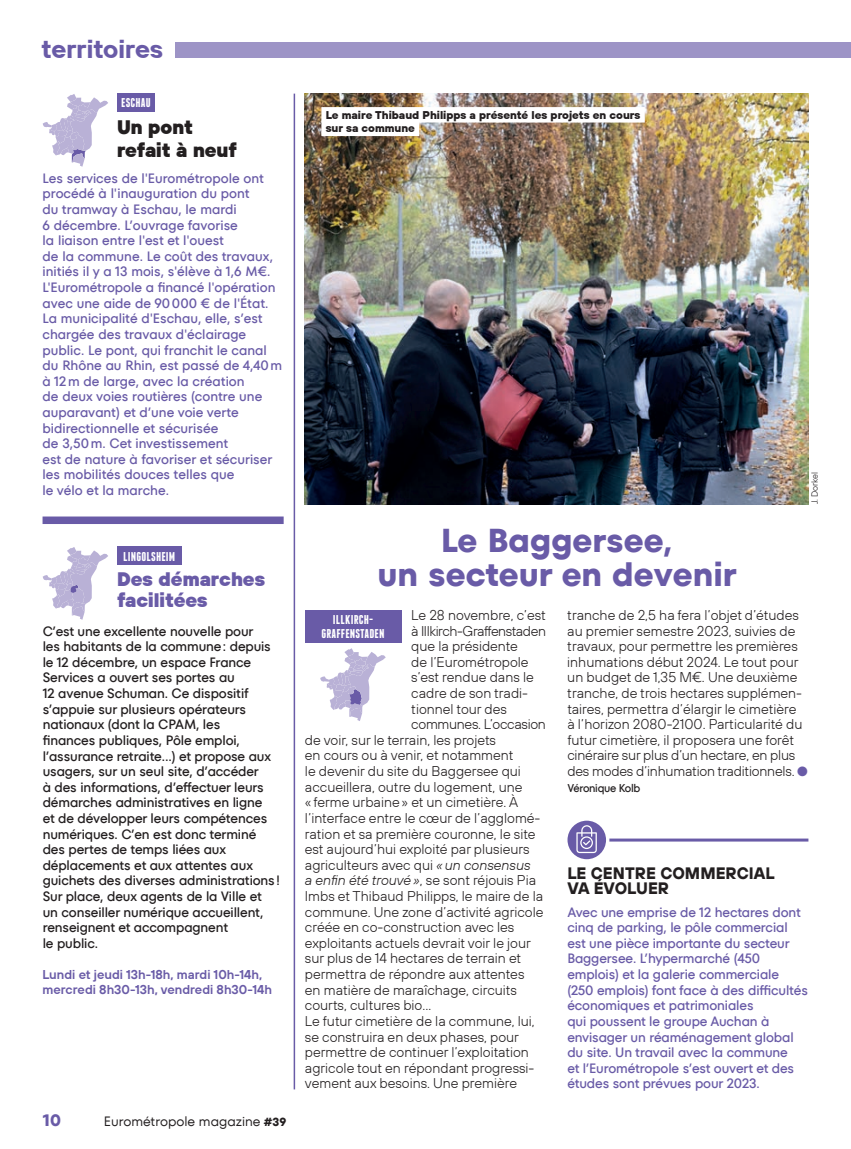
<style>
.page{position:relative;width:851px;height:1149px;background:#fff}
.page>*{position:absolute;margin:0;border:0;box-sizing:border-box;transform-origin:0 0}
.t1{font:700 33px/34.5px "TT Fors";color:#695ba7;text-align:center}
.t2{font:italic 700 25.5px "TT Hoves";color:#695ba7}
.t3{font:900 19.5px/21px "TT Hoves";color:#695ba7}
.t4{font:900 19.5px/22.5px "TT Hoves";color:#231f20}
.t5{font:700 16.5px/15.6px "TT Hoves";color:#231f20}
.t6{font:700 16.5px "TT Fors";color:#695ba7}
.t7{font:300 14.1px/15.6px "TT Hoves";color:#231f20}
.t8{font:300 14.1px "TT Hoves";letter-spacing:-.03em;color:#231f20}
.t9{font:300 14.1px "TT Hoves";letter-spacing:-.02em;color:#231f20}
.t10{font:500 13.5px/15.6px "TT Fors";color:#695ba7}
.t11{font:500 13.5px/15.6px "TT Fors";letter-spacing:-.01em;color:#231f20}
.t12{font:13.5px "TT Fors";color:#231f20}
.t13{font:600 12.75px/15px "TT Hoves";color:#695ba7}
.t14{font:700 12.75px/14.2px "Franchise";letter-spacing:.01em;color:#fff;text-align:center}
.t15{font:800 11.25px/13.5px "TT Hoves";color:#231f20}
.t16{font:500 11.25px "TT Fors";letter-spacing:-.025em;color:#231f20;scale:.95 1}
.t17{font:300 9px "TT Hoves";color:#231f20}
.s1{font-family:"TT Hoves";font-weight:700;font-size:11.7px}
.s2{font-style:italic}
.s3{color:#695ba7}
</style>
<div class="page">
<div style="left:175px;top:42px;width:675px;height:16px;background:#9d94c6"></div>
<div style="left:43px;top:516px;width:240px;height:8px;background:#695ba7"></div>
<img style="left:305px;top:94px;width:503px;height:410px">
<div style="left:321px;top:107px;width:323px;height:15px;background:#fff"></div>
<div style="left:321px;top:121px;width:98px;height:15px;background:#fff"></div>
<div style="left:117px;top:94px;width:38px;height:18px;background:#695ba7"></div>
<div style="left:117px;top:546px;width:65px;height:18px;background:#695ba7"></div>
<svg style="left:320px;top:648px;width:66px;height:73px"></svg>
<svg style="left:43px;top:94px;width:65px;height:73px"></svg>
<svg style="left:43px;top:547px;width:65px;height:72px"></svg>
<div style="left:305px;top:610px;width:96px;height:32px;background:#695ba7"></div>
<hr style="left:567px;top:838px;width:241px;height:3px;background:#695ba7">
<svg style="left:565px;top:818px;width:42px;height:42px"></svg>
<div style="left:564px;top:817px;width:45px;height:45px;border:3px solid #fff;border-radius:50%"></div>
<hr style="left:293px;top:94px;width:2px;height:995px;background:#695ba7">
<svg style="left:576px;top:824px;width:20px;height:28px"></svg>
<h2 class="t2" style="left:43px;top:32px;width:129px">territoires</h2>
<p class="t14" style="left:121px;top:96px;width:31px">ESCHAU</p>
<h3 class="t4" style="left:117px;top:116px;width:122px">Un pont refait à neuf</h3>
<p class="t10" style="left:43px;top:170px;width:241px">Les services de l'Eurométropole ont procédé à l'inauguration du pont<br>du tramway à Eschau, le mardi<br>6 décembre. L’ouvrage favorise<br>la liaison entre l'est et l'ouest<br>de la commune. Le coût des travaux, initiés il y a 13 mois, s'élève à 1,6 M€.<br>L'Eurométropole a financé l'opération avec une aide de 90000 € de l'État.<br>La municipalité d'Eschau, elle, s’est chargée des travaux d'éclairage public. Le pont, qui franchit le canal du Rhône au Rhin, est passé de 4,40m à 12m de large, avec la création<br>de deux voies routières (contre une auparavant) et d’une voie verte bidirectionnelle et sécurisée<br>de 3,50m. Cet investissement<br>est de nature à favoriser et sécuriser les mobilités douces telles que<br>le vélo et la marche.</p>
<p class="t14" style="left:123px;top:549px;width:54px">LINGOLSHEIM</p>
<h3 class="t3" style="left:117px;top:567px;width:150px">Des démarches facilitées</h3>
<p class="t11" style="left:43px;top:623px;width:239px">C’est une excellente nouvelle pour<br>les habitants de la commune: depuis le 12 décembre, un espace France Services a ouvert ses portes au<br>12 avenue Schuman. Ce dispositif s’appuie sur plusieurs opérateurs nationaux (dont la CPAM, les<br>finances publiques, Pôle emploi, l’assurance retraite…) et propose aux usagers, sur un seul site, d’accéder<br>à des informations, d’effectuer leurs démarches administratives en ligne<br>et de développer leurs compétences numériques. C’en est donc terminé des pertes de temps liées aux déplacements et aux attentes aux guichets des diverses administrations!<br>Sur place, deux agents de la Ville et un conseiller numérique accueillent, renseignent et accompagnent<br>le public.</p>
<p class="t13" style="left:43px;top:966px;width:231px">Lundi et jeudi 13h-18h, mardi 10h-14h, mercredi 8h30-13h, vendredi 8h30-14h</p>
<p class="t6" style="left:43px;top:1109px;width:20px">10</p>
<p class="t12" style="left:104px;top:1112px;width:184px">Eurométropole magazine <span class="s1">#39</span></p>
<p class="t15" style="left:325px;top:107px;width:316px">Le maire Thibaud Philipps a présenté les projets en cours sur sa commune</p>
<h1 class="t1" style="left:377px;top:523px;width:361px">Le Baggersee,<br>un secteur en devenir</h1>
<p class="t17" style="left:809px;top:504px;width:34px;rotate:-90deg">J. Dorkel</p>
<p class="t7" style="left:411px;top:606px;width:136px">Le 28 novembre, c’est</p>
<p class="t8" style="left:411px;top:621px;width:136px">à Illkirch-Graffenstaden</p>
<p class="t7" style="left:411px;top:638px;width:108px">que la présidente</p>
<p class="t7" style="left:411px;top:653px;width:119px">de l’Eurométropole</p>
<p class="t7" style="left:411px;top:669px;width:124px">s’est rendue dans le</p>
<p class="t7" style="left:411px;top:684px;width:118px">cadre de son tradi-</p>
<p class="t7" style="left:411px;top:700px;width:97px">tionnel tour des</p>
<p class="t9" style="left:411px;top:715px;width:136px">communes. L’occasion</p>
<p class="t7" style="left:305px;top:731px;width:193px">de voir, sur le terrain, les projets</p>
<p class="t7" style="left:305px;top:747px;width:210px">en cours ou à venir, et notamment</p>
<p class="t7" style="left:305px;top:762px;width:217px">le devenir du site du Baggersee qui</p>
<p class="t7" style="left:305px;top:778px;width:219px">accueillera, outre du logement, une</p>
<p class="t7" style="left:305px;top:794px;width:215px">« ferme urbaine» et un cimetière. À</p>
<p class="t7" style="left:305px;top:809px;width:237px">l’interface entre le cœur de l’agglomé-</p>
<p class="t7" style="left:305px;top:825px;width:232px">ration et sa première couronne, le site</p>
<p class="t7" style="left:305px;top:840px;width:226px">est aujourd’hui exploité par plusieurs</p>
<p class="t7" style="left:305px;top:856px;width:227px">agriculteurs avec qui <span class="s2">«un consensus</span></p>
<p class="t7" style="left:305px;top:872px;width:233px"><span class="s2">a enfin été trouvé»</span>, se sont réjouis Pia</p>
<p class="t7" style="left:305px;top:887px;width:240px">Imbs et Thibaud Philipps, le maire de la</p>
<p class="t7" style="left:305px;top:903px;width:240px">commune. Une zone d’activité agricole</p>
<p class="t7" style="left:305px;top:918px;width:211px">créée en co-construction avec les</p>
<p class="t7" style="left:305px;top:934px;width:227px">exploitants actuels devrait voir le jour</p>
<p class="t7" style="left:305px;top:950px;width:218px">sur plus de 14 hectares de terrain et</p>
<p class="t7" style="left:305px;top:965px;width:221px">permettra de répondre aux attentes</p>
<p class="t7" style="left:305px;top:981px;width:213px">en matière de maraîchage, circuits</p>
<p class="t7" style="left:305px;top:996px;width:128px">courts, cultures bio…</p>
<p class="t7" style="left:305px;top:1012px;width:231px">Le futur cimetière de la commune, lui,</p>
<p class="t7" style="left:305px;top:1028px;width:215px">se construira en deux phases, pour</p>
<p class="t7" style="left:305px;top:1043px;width:225px">permettre de continuer l’exploitation</p>
<p class="t7" style="left:305px;top:1059px;width:231px">agricole tout en répondant progressi-</p>
<p class="t7" style="left:305px;top:1074px;width:214px">vement aux besoins. Une première</p>
<p class="t14" style="left:321px;top:612px;width:65px">ILLKIRCH-<br>GRAFFENSTADEN</p>
<p class="t7" style="left:567px;top:606px;width:242px">tranche de 2,5 ha fera l’objet d’études au premier semestre 2023, suivies de travaux, pour permettre les premières inhumations début 2024. Le tout pour un budget de 1,35 M€. Une deuxième tranche, de trois hectares supplémen&shy;taires, permettra d’élargir le cimetière<br>à l’horizon 2080-2100. Particularité du futur cimetière, il proposera une forêt cinéraire sur plus d’un hectare, en plus des modes d’inhumation traditionnels. <span class="s3">●</span></p>
<p class="t16" style="left:567px;top:780px;width:78px">Véronique Kolb</p>
<p class="t5" style="left:567px;top:864px;width:209px">LE CENTRE COMMERCIAL<br>VA ÉVOLUER</p>
<p class="t10" style="left:567px;top:903px;width:242px">Avec une emprise de 12 hectares dont cinq de parking, le pôle commercial est une pièce importante du secteur Baggersee. L’hypermarché (450 emplois) et la galerie commerciale (250 emplois) font face à des difficultés économiques et patrimoniales<br>qui poussent le groupe Auchan à envisager un réaménagement global du site. Un travail avec la commune<br>et l’Eurométropole s’est ouvert et des études sont prévues pour 2023.</p>
</div>
